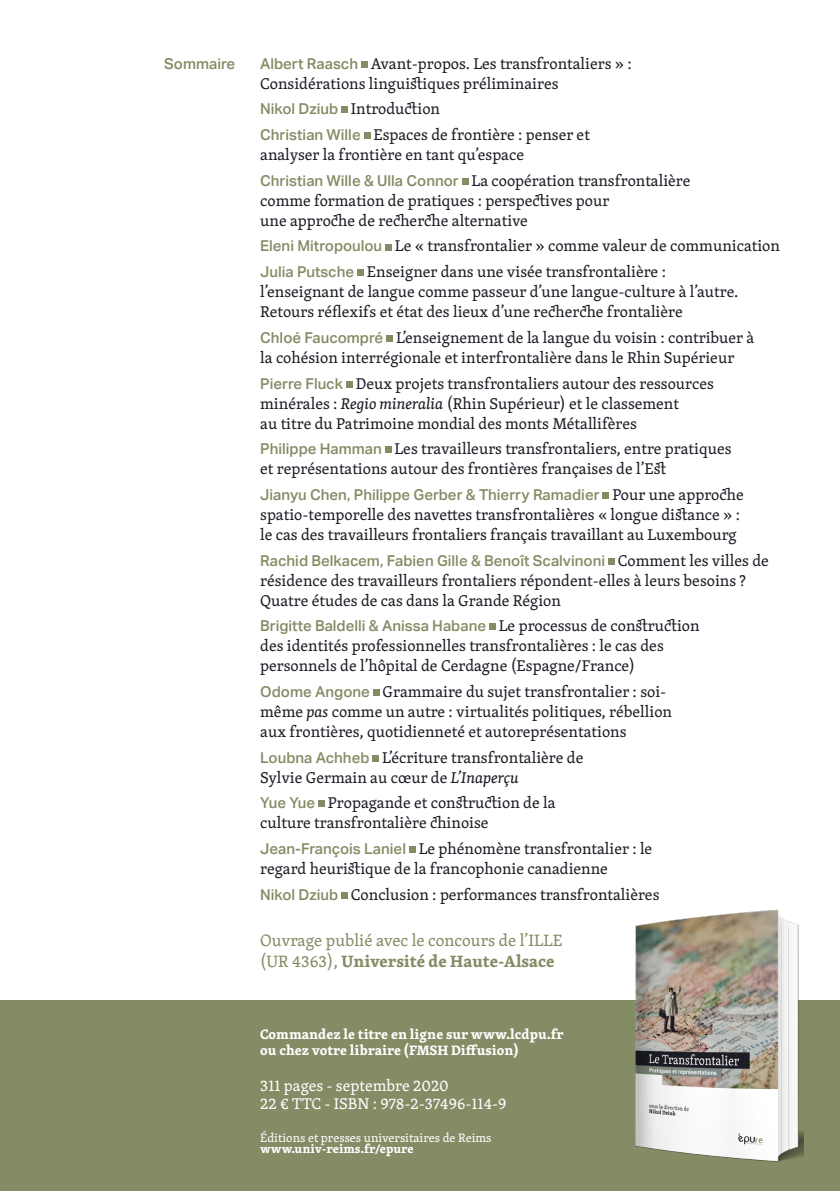
<style>
.page{position:relative;width:840px;height:1191px;background:#fff}
.page>*{position:absolute;margin:0;border:0;box-sizing:border-box;transform-origin:0 0}
.t1{font:16.8px/20.6px "Skolar Latin";color:#838c64}
.t2{font:16px/20px "Skolar Latin";color:#1d1e26}
.t3{font:16px/18px "Skolar Latin";color:#fff}
.t4{font:500 15px "Aktiv Grotesk";color:#838c64}
.t5{font:700 14px/16px "Skolar Latin";color:#fff}
.t6{font:12.4px "Skolar Latin";color:#fff}
.t7{font:700 12.4px "Skolar Latin";color:#fff}
.s1{font-family:"Aktiv Grotesk";font-weight:500;font-size:15px;color:#838c64}
.s2{font-style:italic}
.s3{font-family:"Skolar Latin";font-weight:400;font-size:16px;color:#1d1e26}
.s4{font-weight:700}
</style>
<div class="page">
<div style="left:0;top:1000px;width:839px;height:191px;background:#838c64"></div>
<svg style="left:361px;top:61px;width:6px;height:6px"></svg>
<svg style="left:341px;top:107px;width:6px;height:6px"></svg>
<svg style="left:364px;top:133px;width:6px;height:6px"></svg>
<svg style="left:462px;top:178px;width:6px;height:6px"></svg>
<svg style="left:385px;top:244px;width:6px;height:6px"></svg>
<svg style="left:357px;top:270px;width:6px;height:6px"></svg>
<svg style="left:386px;top:335px;width:6px;height:6px"></svg>
<svg style="left:346px;top:381px;width:6px;height:6px"></svg>
<svg style="left:385px;top:447px;width:6px;height:6px"></svg>
<svg style="left:602px;top:492px;width:6px;height:6px"></svg>
<svg style="left:608px;top:558px;width:6px;height:6px"></svg>
<svg style="left:489px;top:624px;width:6px;height:6px"></svg>
<svg style="left:373px;top:689px;width:6px;height:6px"></svg>
<svg style="left:372px;top:755px;width:6px;height:6px"></svg>
<svg style="left:318px;top:801px;width:6px;height:6px"></svg>
<svg style="left:409px;top:846px;width:6px;height:6px"></svg>
<svg style="left:341px;top:892px;width:6px;height:6px"></svg>
<img style="left:635px;top:909px;width:167px;height:253px">
<p class="t4" style="left:164px;top:55px;width:72px">Sommaire</p>
<p class="t2" style="left:260px;top:53px;width:373px"><span class="s1">Albert Raasch</span> Avant-propos. Les transfrontaliers » :<br>Considérations linguistiques préliminaires</p>
<p class="t2" style="left:260px;top:96px;width:331px;line-height:25.6px"><span class="s1">Nikol Dziub</span> Introduction<br><span class="s1">Christian Wille</span> Espaces de frontière : penser et</p>
<p class="t2" style="left:260px;top:141px;width:431px;line-height:25.6px">analyser la frontière en tant qu’espace<br><span class="s1">Christian Wille &amp; Ulla Connor</span> La coopération transfrontalière</p>
<p class="t2" style="left:260px;top:190px;width:350px">comme formation de pratiques : perspectives pour une approche de recherche alternative</p>
<p class="t2" style="left:260px;top:233px;width:521px;line-height:25.6px"><span class="s1">Eleni Mitropoulou</span> Le « transfrontalier » comme valeur de communication<br><span class="s1">Julia Putsche</span> Enseigner dans une visée transfrontalière :</p>
<p class="t2" style="left:260px;top:281px;width:479px">l’enseignant de langue comme passeur d’une langue-culture à l’autre.<br>Retours réflexifs et état des lieux d’une recherche frontalière</p>
<p class="t2" style="left:260px;top:327px;width:495px"><span class="s1">Chloé Faucompré</span> L’enseignement de la langue du voisin : contribuer à la cohésion interrégionale et interfrontalière dans le Rhin Supérieur</p>
<p class="t2" style="left:260px;top:373px;width:455px"><span class="s1">Pierre Fluck</span> Deux projets transfrontaliers autour des ressources minérales : <span class="s2">Regio mineralia</span> (Rhin Supérieur) et le classement<br>au titre du Patrimoine mondial des monts Métallifères</p>
<p class="t2" style="left:260px;top:438px;width:472px"><span class="s1">Philippe Hamman</span> Les travailleurs transfrontaliers, entre pratiques et représentations autour des frontières françaises de l’Est</p>
<p class="t4" style="left:260px;top:486px;width:484px">Jianyu Chen, Philippe Gerber &amp; Thierry Ramadier <span class="s3">Pour une approche</span></p>
<p class="t2" style="left:260px;top:504px;width:481px">spatio-temporelle des navettes transfrontalières « longue distance » : le cas des travailleurs frontaliers français travaillant au Luxembourg</p>
<p class="t4" style="left:260px;top:551px;width:510px">Rachid Belkacem, Fabien Gille &amp; Benoît Scalvinoni <span class="s3">Comment les villes de</span></p>
<p class="t2" style="left:260px;top:570px;width:487px">résidence des travailleurs frontaliers répondent-elles à leurs besoins ?<br>Quatre études de cas dans la Grande Région</p>
<p class="t4" style="left:260px;top:617px;width:440px">Brigitte Baldelli &amp; Anissa Habane <span class="s3">Le processus de construction</span></p>
<p class="t2" style="left:260px;top:635px;width:405px">des identités professionnelles transfrontalières : le cas des personnels de l’hôpital de Cerdagne (Espagne/France)</p>
<p class="t2" style="left:260px;top:681px;width:413px"><span class="s1">Odome Angone</span> Grammaire du sujet transfrontalier : soi&shy;même <span class="s2">pas</span> comme un autre : virtualités politiques, rébellion aux frontières, quotidienneté et autoreprésentations</p>
<p class="t2" style="left:260px;top:747px;width:324px"><span class="s1">Loubna Achheb</span> L’écriture transfrontalière de<br>Sylvie Germain au cœur de <span class="s2">L’Inaperçu</span></p>
<p class="t2" style="left:260px;top:792px;width:296px"><span class="s1">Yue Yue</span> Propagande et construction de la culture transfrontalière chinoise</p>
<p class="t2" style="left:260px;top:838px;width:393px"><span class="s1">Jean-François Laniel</span> Le phénomène transfrontalier : le regard heuristique de la francophonie canadienne</p>
<p class="t2" style="left:260px;top:884px;width:400px"><span class="s1">Nikol Dziub</span> Conclusion : performances transfrontalières</p>
<p class="t1" style="left:260px;top:929px;width:304px">Ouvrage publié avec le concours de l’ILLE (UR 4363), <span class="s4">Université de Haute-Alsace</span></p>
<p class="t5" style="left:260px;top:1026px;width:305px">Commandez le titre en ligne sur www.lcdpu.fr ou chez votre libraire (FMSH Diffusion)</p>
<p class="t3" style="left:260px;top:1076px;width:248px">311 pages - septembre 2020<br>22 € TTC - ISBN : 978-2-37496-114-9</p>
<p class="t6" style="left:260px;top:1128px;width:233px">Éditions et presses universitaires de Reims</p>
<p class="t7" style="left:260px;top:1139px;width:155px">www.univ-reims.fr/epure</p>
</div>
